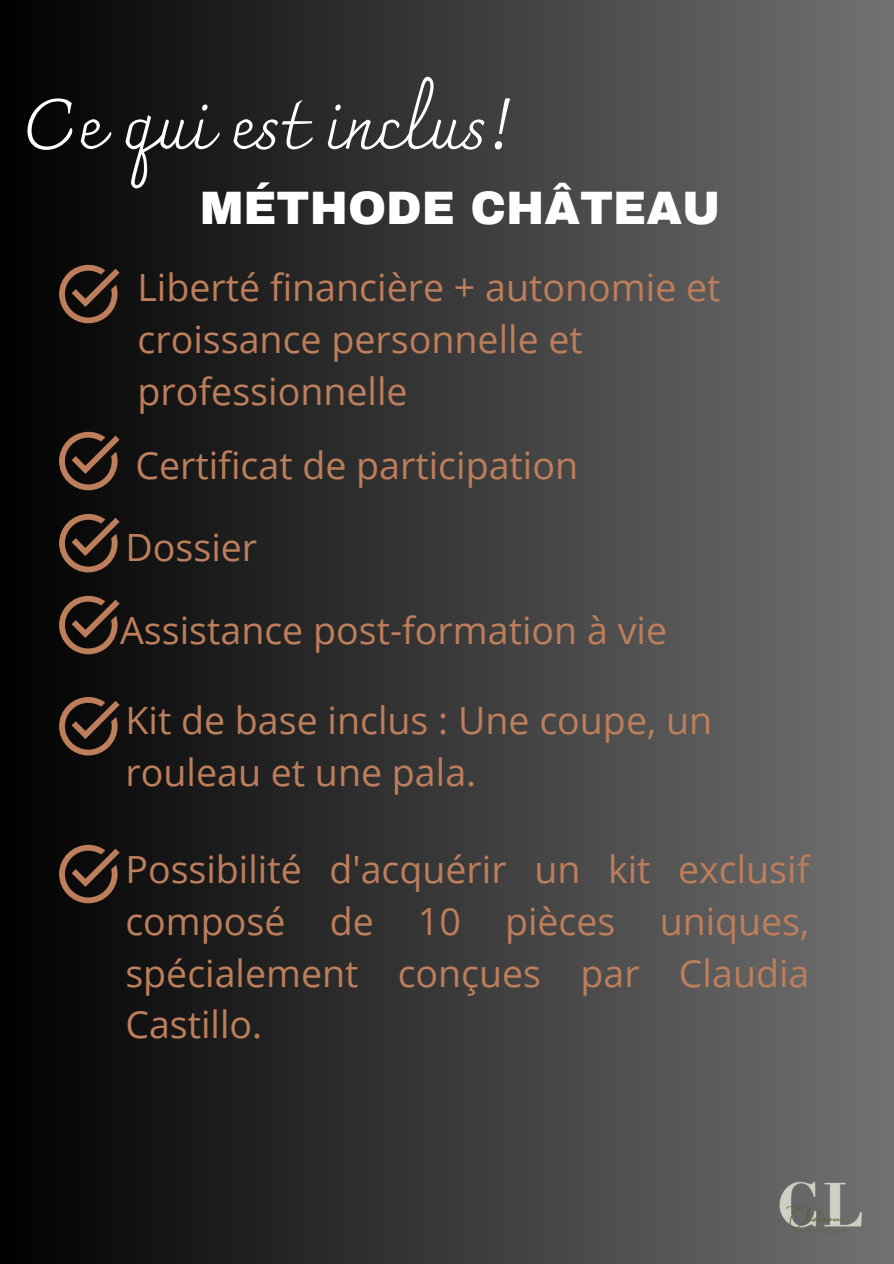
<style>
.page{position:relative;width:894px;height:1264px;background:#fff}
.page>*{position:absolute;margin:0;border:0;box-sizing:border-box;transform-origin:0 0}
.t1{font:70.2px "Charmonman";color:#fff}
.t2{font:900 45.9px "Archivo";color:#fff}
.t3{font:37.5px/51.8px "Open Sans";color:#bd7e5b}
</style>
<div class="page">
<div style="left:0;top:0;width:893px;height:1263px;background:linear-gradient(to right,#000,#727272)"></div>
<svg style="left:59px;top:432px;width:61px;height:58px;background:#483226"></svg>
<svg style="left:59px;top:514px;width:61px;height:58px;background:#483226"></svg>
<svg style="left:59px;top:596px;width:61px;height:58px;background:#483226"></svg>
<svg style="left:59px;top:697px;width:61px;height:58px;background:#483226"></svg>
<svg style="left:59px;top:844px;width:61px;height:59px;background:#473126"></svg>
<img style="left:759px;top:1144px;width:119px;height:119px">
<svg style="left:59px;top:265px;width:61px;height:58px;background:#483226"></svg>
<h1 class="t1" style="left:22px;top:83px;width:493px">Ce qui est inclus!</h1>
<h2 class="t2" style="left:200px;top:184px;width:521px">MÉTHODE CHÂTEAU</h2>
<p class="t3" style="left:137px;top:261px;width:584px">Liberté financière + autonomie et croissance personnelle et professionnelle</p>
<p class="t3" style="left:135px;top:438px;width:444px">Certificat de participation</p>
<p class="t3" style="left:125px;top:520px;width:133px">Dossier</p>
<p class="t3" style="left:120px;top:603px;width:548px">Assistance post-formation à vie</p>
<p class="t3" style="left:125px;top:693px;width:588px">Kit de base inclus : Une coupe, un rouleau et une pala.</p>
<p class="t3" style="left:125px;top:842px;width:685px;text-align:justify">Possibilité d'acquérir un kit exclusif composé de 10 pièces uniques, spécialement conçues par Claudia Castillo.</p>
</div>
